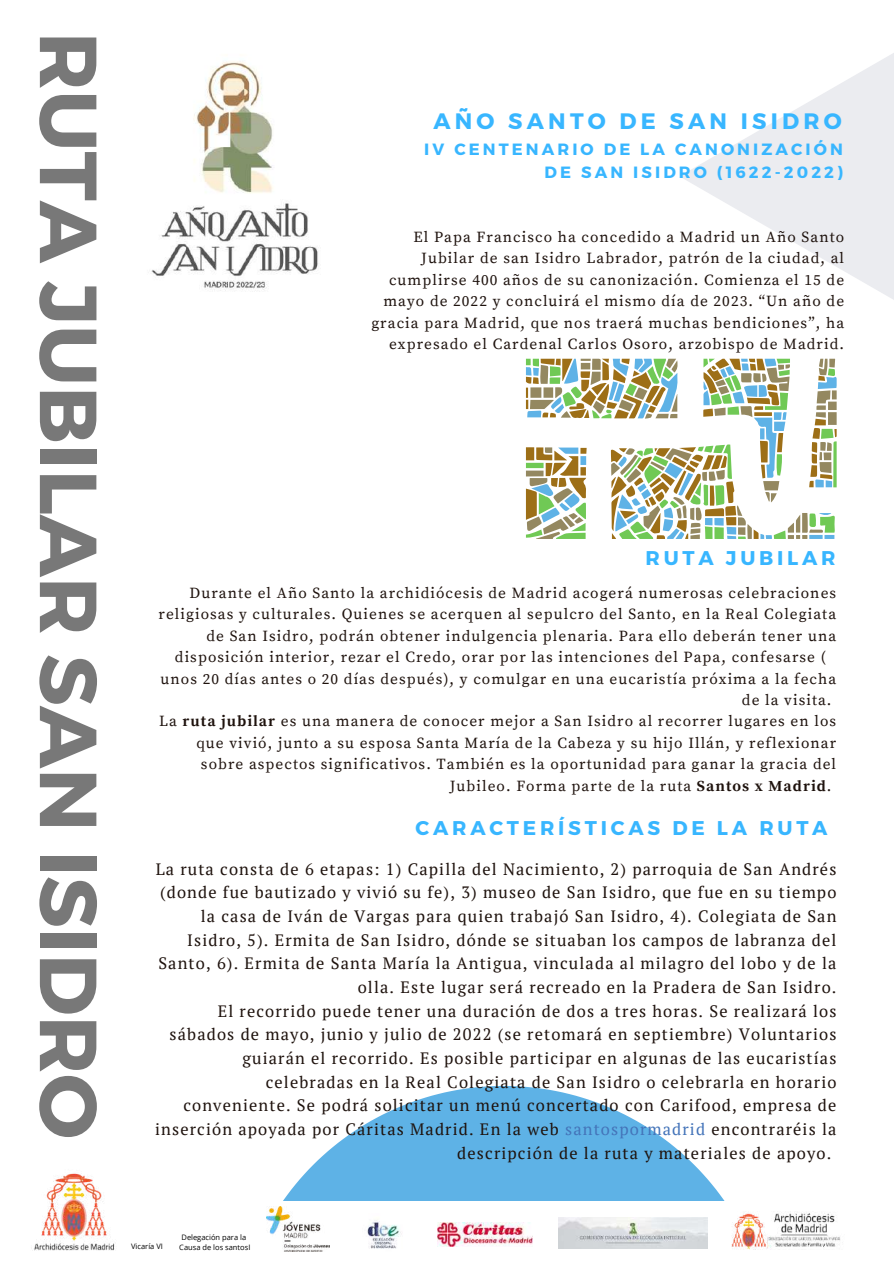
<style>
.page{position:relative;width:894px;height:1264px;background:#fff}
.page>*{position:absolute;margin:0;border:0;box-sizing:border-box;transform-origin:0 0}
.t1{font:700 80.7px "Montserrat";color:#787878}
.t2{font:700 22.35px "Montserrat";letter-spacing:.19em;color:#38b6ff}
.t3{font:700 19.8px "Montserrat";letter-spacing:.19em;color:#38b6ff}
.t4{font:16.35px "PT Serif";letter-spacing:.07em;color:#1e120d}
.t5{font:700 16.35px/23.7px "Montserrat";letter-spacing:.19em;color:#38b6ff;text-align:right}
.t6{font:15.3px/21.5px "Source Serif Pro";letter-spacing:.07em;color:#1e120d;text-align:right}
.t7{font:7.5px/10.1px "Open Sans";color:#000}
.s1{font-weight:700}
.s2{color:#4474b9}
</style>
<div class="page">
<svg style="left:681px;top:54px;width:212px;height:245px"></svg>
<svg style="left:283px;top:1086px;width:442px;height:115px;fill:#5eb2e6"></svg>
<img style="left:151px;top:61px;width:167px;height:231px">
<svg style="left:526px;top:359px;width:310px;height:180px"></svg>
<img style="left:266px;top:1206px;width:63px;height:45px">
<img style="left:731px;top:1211px;width:110px;height:38px">
<img style="left:558px;top:1217px;width:149px;height:31px">
<img style="left:34px;top:1173px;width:81px;height:78px">
<img style="left:367px;top:1220px;width:34px;height:29px">
<img style="left:437px;top:1222px;width:95px;height:24px">
<h1 class="t1" style="left:121px;top:32px;width:1108px;rotate:90deg">RUTA JUBILAR SAN ISIDRO</h1>
<h2 class="t2" style="left:433px;top:106px;width:410px">AÑO SANTO DE SAN ISIDRO</h2>
<p class="t5" style="left:424px;top:136px;width:420px">IV CENTENARIO DE LA CANONIZACIÓN<br>DE SAN ISIDRO (1622-2022)</p>
<p class="t6" style="left:371px;top:227px;width:474px">El Papa Francisco ha concedido a Madrid un Año Santo Jubilar de san Isidro Labrador, patrón de la ciudad, al cumplirse 400 años de su canonización. Comienza el 15 de mayo de 2022 y concluirá el mismo día de 2023. “Un año de gracia para Madrid, que nos traerá muchas bendiciones”, ha expresado el Cardenal Carlos Osoro, arzobispo de Madrid.</p>
<p class="t3" style="left:645px;top:545px;width:191px">RUTA JUBILAR</p>
<p class="t6" style="left:189px;top:583px;width:648px">Durante el Año Santo la archidiócesis de Madrid acogerá numerosas celebraciones</p>
<p class="t6" style="left:158px;top:604px;width:679px">religiosas y culturales. Quienes se acerquen al sepulcro del Santo, en la Real Colegiata</p>
<p class="t6" style="left:206px;top:625px;width:631px">de San Isidro, podrán obtener indulgencia plenaria. Para ello deberán tener una</p>
<p class="t6" style="left:175px;top:647px;width:652px">disposición interior, rezar el Credo, orar por las intenciones del Papa, confesarse (</p>
<p class="t6" style="left:160px;top:668px;width:677px">unos 20 días antes o 20 días después), y comulgar en una eucaristía próxima a la fecha</p>
<p class="t6" style="left:741px;top:690px;width:91px">de la visita.</p>
<p class="t6" style="left:159px;top:711px;width:678px">La <span class="s1">ruta jubilar</span> es una manera de conocer mejor a San Isidro al recorrer lugares en los</p>
<p class="t6" style="left:196px;top:732px;width:641px">que vivió, junto a su esposa Santa María de la Cabeza y su hijo Illán, y reflexionar</p>
<p class="t6" style="left:201px;top:754px;width:636px">sobre aspectos significativos. También es la oportunidad para ganar la gracia del</p>
<p class="t6" style="left:449px;top:775px;width:383px">Jubileo. Forma parte de la ruta <span class="s1">Santos x Madrid</span>.</p>
<p class="t3" style="left:415px;top:815px;width:413px">CARACTERÍSTICAS DE LA RUTA</p>
<p class="t4" style="left:156px;top:857px;width:682px">La ruta consta de 6 etapas: 1) Capilla del Nacimiento, 2) parroquia de San Andrés</p>
<p class="t4" style="left:160px;top:881px;width:677px">(donde fue bautizado y vivió su fe), 3) museo de San Isidro, que fue en su tiempo</p>
<p class="t4" style="left:201px;top:905px;width:637px">la casa de Iván de Vargas para quien trabajó San Isidro, 4). Colegiata de San</p>
<p class="t4" style="left:187px;top:928px;width:650px">Isidro, 5). Ermita de San Isidro, dónde se situaban los campos de labranza del</p>
<p class="t4" style="left:158px;top:952px;width:679px">Santo, 6). Ermita de Santa María la Antigua, vinculada al milagro del lobo y de la</p>
<p class="t4" style="left:357px;top:976px;width:480px">olla. Este lugar será recreado en la Pradera de San Isidro.</p>
<p class="t4" style="left:218px;top:999px;width:620px">El recorrido puede tener una duración de dos a tres horas. Se realizará los</p>
<p class="t4" style="left:169px;top:1023px;width:668px">sábados de mayo, junio y julio de 2022 (se retomará en septiembre) Voluntarios</p>
<p class="t4" style="left:242px;top:1046px;width:595px">guiarán el recorrido. Es posible participar en algunas de las eucaristías</p>
<p class="t4" style="left:266px;top:1070px;width:572px">celebradas en la Real Colegiata de San Isidro o celebrarla en horario</p>
<p class="t4" style="left:183px;top:1094px;width:654px">conveniente. Se podrá solicitar un menú concertado con Carifood, empresa de</p>
<p class="t4" style="left:155px;top:1117px;width:682px">inserción apoyada por Cáritas Madrid. En la web <span class="s2">santospormadrid</span> encontraréis la</p>
<p class="t4" style="left:457px;top:1141px;width:375px">descripción de la ruta y materiales de apoyo.</p>
<p class="t7" style="left:131px;top:1241px;width:33px">Vicaría VI</p>
<p class="t7" style="left:179px;top:1231px;width:73px">Delegación para la<br>Causa de los santosI</p>
</div>
